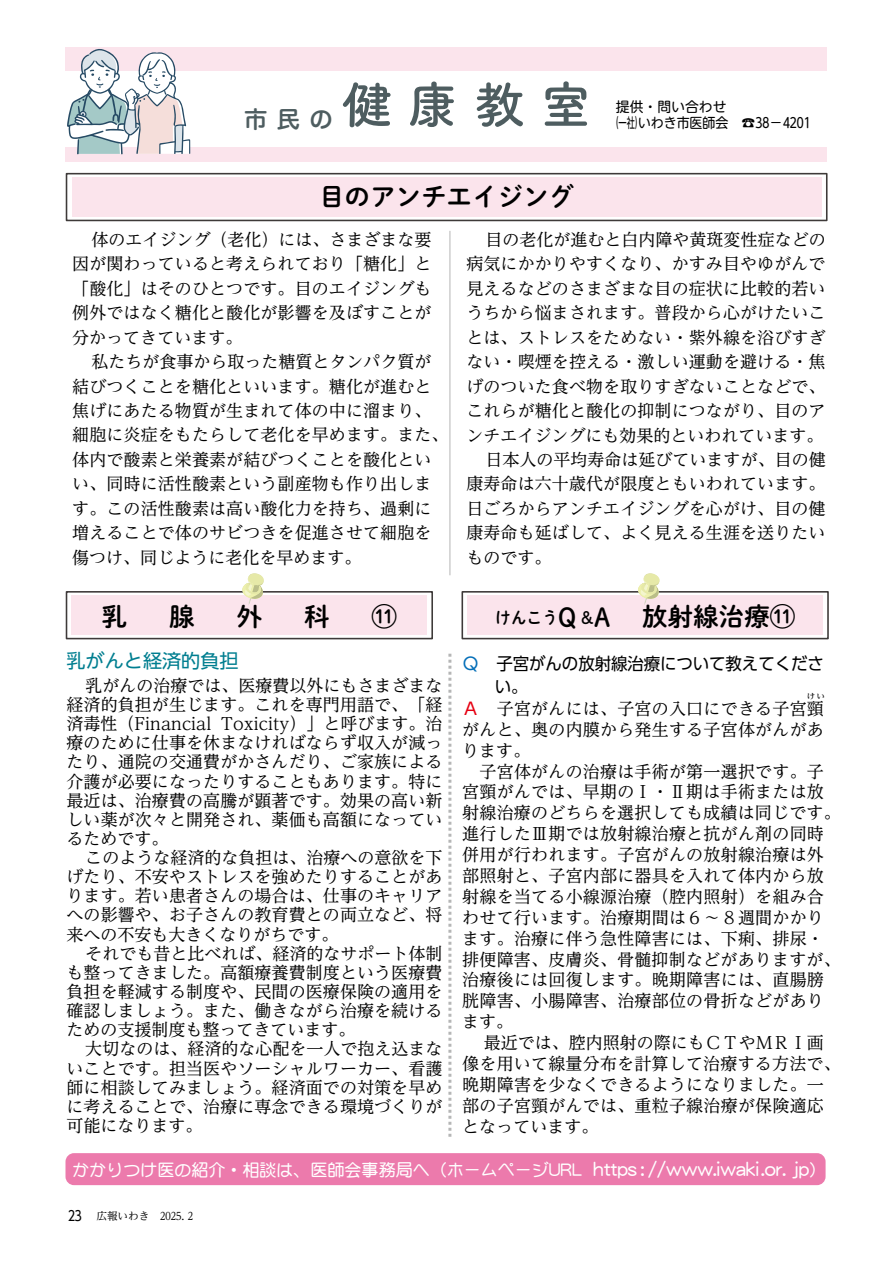
<style>
.page{position:relative;width:893px;height:1263px;background:#fff}
.page>*{position:absolute;margin:0;border:0;box-sizing:border-box;transform-origin:0 0}
.t1{font:700 51px "Tsuku A Rd Gothic";color:#4e5d60}
.t2{font:25.5px "Shuei M Go Std B";color:#000}
.t3{font:25.5px "Shuei M Go Std B";color:#000;scale:.93 1}
.t4{font:23.4px "Hira Maru Std W6";color:#4e5d60}
.t5{font:700 19.2px "DFP Maru Gothic CID";color:#fff}
.t6{font:19.2px "UD Shin Go NT Pro";color:#007e90}
.t7{font:16.95px/19.2px "UD Reimin Pro";letter-spacing:.005em;color:#000}
.t8{font:700 16.95px "DFP Maru Gothic CID";color:#fff}
.t9{font:16.95px "UD Shin Go Pro";letter-spacing:-.01em;color:#000}
.t10{font:16.95px "Shuei M Go Std B";color:#000;scale:.93 1}
.t11{font:16.95px "UD Shin Go Pro";color:#036eb8}
.t12{font:16.95px "UD Shin Go Pro";color:#e60012}
.t13{font:13.8px "UD Shin M Go Pr 6 N";color:#000}
.t14{font:13.8px "UD Shin M Go Pr 6 N";color:#000;scale:.75 1}
.t15{font:13.8px "UD Shin Go NT Pro";color:#000}
.t16{font:10.65px "UD Reimin Pro";color:#000}
.t17{font:500 7.65px "UD Reimin Pro";color:#000;scale:1.11 1}
.s1{color:#fff}
.s2{font-size:25.5px}
.s3{font-size:16.95px}
</style>
<div class="page">
<div style="left:66px;top:591px;width:367px;height:48px;border:2px solid #3e3a39"></div>
<div style="left:72px;top:596px;width:355px;height:39px;background:#fbe4ec"></div>
<div style="left:461px;top:591px;width:368px;height:48px;border:2px solid #3e3a39"></div>
<div style="left:467px;top:596px;width:356px;height:39px;background:#fbe4ec"></div>
<div style="left:66px;top:47px;width:761px;height:24px;background:#fbe4ec"></div>
<div style="left:66px;top:147px;width:761px;height:15px;background:#fbe4ec"></div>
<div style="left:66px;top:173px;width:761px;height:48px;border:2px solid #3e3a39"></div>
<div style="left:72px;top:178px;width:749px;height:39px;background:#fbe4ec"></div>
<div style="left:66px;top:1153px;width:760px;height:32px;background:#ec7aac;border-radius:9px"></div>
<svg style="left:448px;top:654px;width:3px;height:483px"></svg>
<hr style="left:450px;top:231px;width:1px;height:344px;background:#b5b6b6">
<svg style="left:67px;top:49px;width:123px;height:105px"></svg>
<svg style="left:242px;top:573px;width:22px;height:32px"></svg>
<svg style="left:638px;top:573px;width:22px;height:32px"></svg>
<h1 class="t1" style="left:341px;top:65px;width:254px">健康教<span class="s1">室</span></h1>
<p class="t13" style="left:616px;top:95px;width:112px">提供・問い合わせ</p>
<h3 class="t4" style="left:244px;top:102px;width:90px">市民の</h3>
<p class="t13" style="left:742px;top:112px;width:71px">☎38－4201</p>
<p class="t14" style="left:616px;top:112px;width:152px">(一社)いわき市医師会</p>
<h2 class="t2" style="left:319px;top:178px;width:257px">目のアンチエイジング</h2>
<p class="t7" style="left:72px;top:227px;width:361px;line-height:24.5px;text-align:justify;text-indent:19px">体のエイジング（老化）には、さまざまな要因が関わっていると考えられており「糖化」と「酸化」はそのひとつです。目のエイジングも例外ではなく糖化と酸化が影響を及ぼすことが分かってきています。</p>
<p class="t7" style="left:72px;top:349px;width:378px;line-height:24.5px;text-indent:19px">私たちが食事から取った糖質とタンパク質が結びつくことを糖化といいます。糖化が進むと焦げにあたる物質が生まれて体の中に溜まり、細胞に炎症をもたらして老化を早めます。また、体内で酸素と栄養素が結びつくことを酸化といい、同時に活性酸素という副産物も作り出します。この活性酸素は高い酸化力を持ち、過剰に増えることで体のサビつきを促進させて細胞を傷つけ、同じように老化を早めます。</p>
<h2 class="t2" style="left:102px;top:597px;width:27px">乳</h2>
<h2 class="t2" style="left:169px;top:597px;width:27px">腺</h2>
<h2 class="t2" style="left:237px;top:597px;width:27px">外</h2>
<h2 class="t2" style="left:304px;top:597px;width:27px">科</h2>
<p class="t6" style="left:67px;top:645px;width:174px">乳がんと経済的負担</p>
<h2 class="t2" style="left:372px;top:597px;width:27px">⑪</h2>
<p class="t7" style="left:67px;top:675px;width:377px;text-align:right">乳がんの治療では、医療費以外にもさまざまな経済的負担が生じます。これを専門用語で、「経<br>Toxicity）」と呼びます。治</p>
<p class="t7" style="left:67px;top:713px;width:377px">済毒性（Financial<br>療のために仕事を休まなければならず収入が減ったり、通院の交通費がかさんだり、ご家族による介護が必要になったりすることもあります。特に最近は、治療費の高騰が顕著です。効果の高い新しい薬が次々と開発され、薬価も高額になっているためです。</p>
<p class="t7" style="left:67px;top:847px;width:377px;text-align:justify;text-indent:19px">このような経済的な負担は、治療への意欲を下げたり、不安やストレスを強めたりすることがあります。若い患者さんの場合は、仕事のキャリアへの影響や、お子さんの教育費との両立など、将来への不安も大きくなりがちです。</p>
<p class="t7" style="left:67px;top:943px;width:377px;text-align:justify;text-indent:19px">それでも昔と比べれば、経済的なサポート体制も整ってきました。高額療養費制度という医療費負担を軽減する制度や、民間の医療保険の適用を確認しましょう。また、働きながら治療を続けるための支援制度も整ってきています。</p>
<p class="t7" style="left:67px;top:1039px;width:377px;text-align:justify;text-indent:19px">大切なのは、経済的な心配を一人で抱え込まないことです。担当医やソーシャルワーカー、看護師に相談してみましょう。経済面での対策を早めに考えることで、治療に専念できる環境づくりが可能になります。</p>
<p class="t7" style="left:485px;top:229px;width:342px">目の老化が進むと白内障や黄斑変性症などの</p>
<p class="t7" style="left:466px;top:254px;width:361px">病気にかかりやすくなり、かすみ目やゆがんで</p>
<p class="t7" style="left:466px;top:278px;width:361px">見えるなどのさまざまな目の症状に比較的若い</p>
<p class="t7" style="left:466px;top:303px;width:361px">うちから悩まされます。普段から心がけたいこ</p>
<p class="t7" style="left:466px;top:327px;width:361px">とは、ストレスをためない・紫外線を浴びすぎ</p>
<p class="t7" style="left:466px;top:352px;width:361px">ない・喫煙を控える・激しい運動を避ける・焦</p>
<p class="t7" style="left:466px;top:376px;width:361px">げのついた食べ物を取りすぎないことなどで、</p>
<p class="t7" style="left:466px;top:400px;width:361px">これらが糖化と酸化の抑制につながり、目のア</p>
<p class="t7" style="left:466px;top:425px;width:359px">ンチエイジングにも効果的といわれています。</p>
<p class="t7" style="left:485px;top:449px;width:342px">日本人の平均寿命は延びていますが、目の健</p>
<p class="t7" style="left:466px;top:474px;width:361px">康寿命は六十歳代が限度ともいわれています。</p>
<p class="t7" style="left:466px;top:498px;width:361px">日ごろからアンチエイジングを心がけ、目の健</p>
<p class="t7" style="left:466px;top:523px;width:361px">康寿命も延ばして、よく見える生涯を送りたい</p>
<p class="t7" style="left:466px;top:547px;width:87px">ものです。</p>
<p class="t10" style="left:495px;top:605px;width:89px">けんこう<span class="s2">Q</span></p>
<h2 class="t3" style="left:581px;top:598px;width:33px">A<span class="s3">&amp;</span></h2>
<h2 class="t2" style="left:642px;top:597px;width:155px">放射線治療11</h2>
<p class="t9" style="left:496px;top:650px;width:329px">子宮がんの放射線治療について教えてくださ</p>
<p class="t11" style="left:462px;top:650px;width:19px">Ｑ</p>
<p class="t9" style="left:462px;top:673px;width:67px">　　い。</p>
<p class="t7" style="left:497px;top:698px;width:329px">子宮がんには、子宮の入口にできる子宮頸</p>
<p class="t17" style="left:807px;top:690px;width:18px">けい</p>
<p class="t12" style="left:462px;top:695px;width:19px">Ａ</p>
<p class="t7" style="left:462px;top:718px;width:380px;line-height:20.9px">がんと、奥の内膜から発生する子宮体がんがあります。<br>　子宮体がんの治療は手術が第一選択です。子宮頸がんでは、早期のⅠ・Ⅱ期は手術または放射線治療のどちらを選択しても成績は同じです。進行したⅢ期では放射線治療と抗がん剤の同時併用が行われます。子宮がんの放射線治療は外部照射と、子宮内部に器具を入れて体内から放射線を当てる小線源治療（腔内照射）を組み合わせて行います。治療期間は６～８週間かかります。治療に伴う急性障害には、下痢、排尿・排便障害、皮膚炎、骨髄抑制などがありますが、治療後には回復します。晩期障害には、直腸膀胱障害、小腸障害、治療部位の骨折などがあります。</p>
<p class="t7" style="left:462px;top:1032px;width:380px;line-height:20.9px;text-indent:21px">最近では、腔内照射の際にもＣＴやＭＲＩ画像を用いて線量分布を計算して治療する方法で、晩期障害を少なくできるようになりました。一部の子宮頸がんでは、重粒子線治療が保険適応となっています。</p>
<p class="t8" style="left:72px;top:1160px;width:511px">かかりつけ医の紹介・相談は、医師会事務局へ（ホームページURL</p>
<p class="t5" style="left:593px;top:1158px;width:218px">https : //www.iwaki.or. jp</p>
<p class="t8" style="left:809px;top:1160px;width:19px">(</p>
<p class="t15" style="left:68px;top:1204px;width:15px">23</p>
<p class="t16" style="left:96px;top:1207px;width:55px">広報いわき</p>
<p class="t16" style="left:160px;top:1207px;width:35px">2025. 2</p>
</div>
